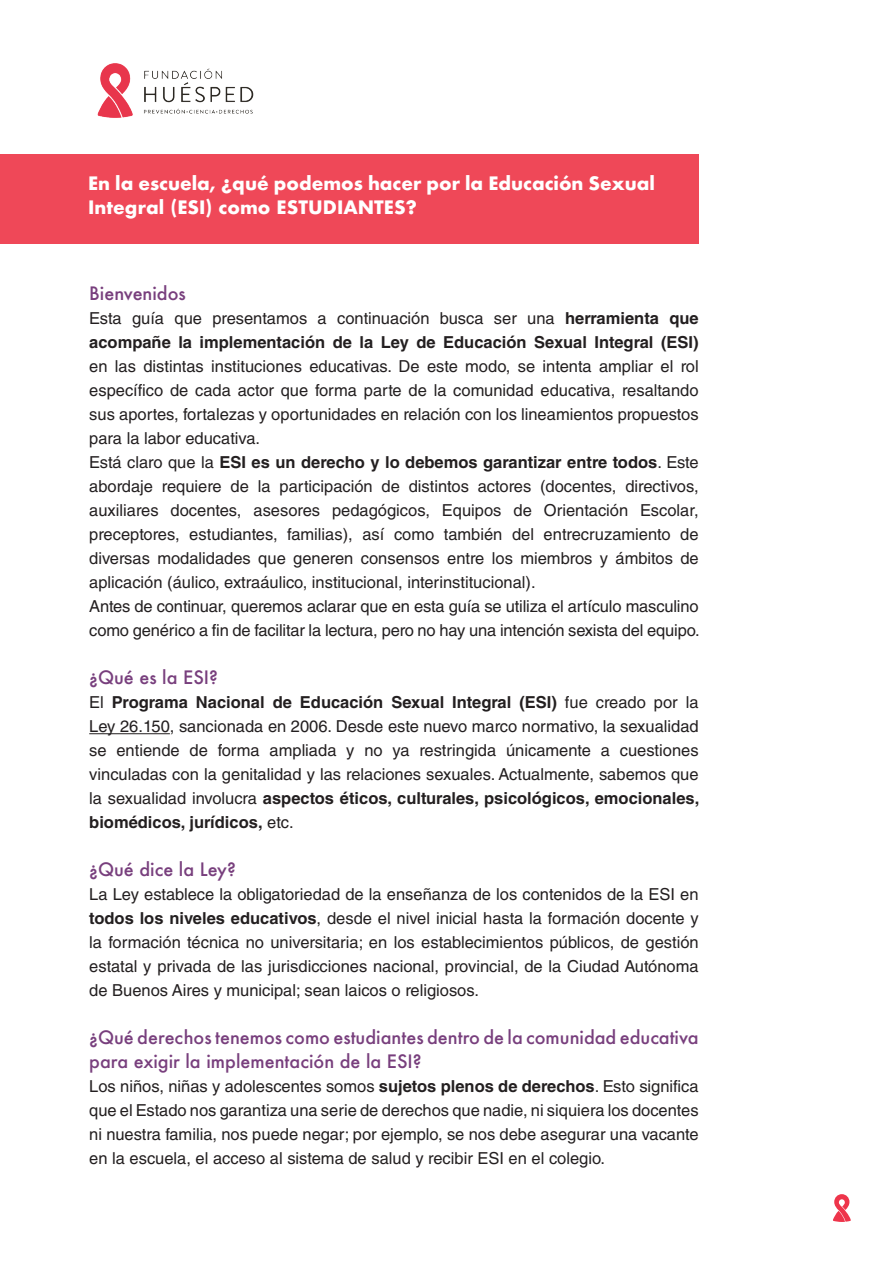
<style>
.page{position:relative;width:893px;height:1263px;background:#fff}
.page>*{position:absolute;margin:0;border:0;box-sizing:border-box;transform-origin:0 0}
.t1{font:500 18px/24px "Futura";color:#783f7d}
.t2{font:700 18px/24px "Futura";color:#fff}
.t3{font:16.5px/24px "Helvetica LT Std";color:#231f20;text-align:justify}
.t4{font:700 16.5px/24px "Helvetica LT Std";color:#231f20}
.s1{font-weight:400}
.s2{font-weight:700}
</style>
<div class="page">
<svg style="left:833px;top:1194px;width:18px;height:28px"></svg>
<hr style="left:89px;top:733px;width:81px;height:1px;background:#231f20">
<div style="left:0;top:155px;width:699px;height:89px;background:#ef4858"></div>
<img style="left:97px;top:63px;width:157px;height:55px">
<p class="t2" style="left:88px;top:171px;width:568px">En la escuela, ¿qué podemos hacer por la Educación Sexual<br>Integral (ESI) como ESTUDIANTES?</p>
<p class="t1" style="left:89px;top:281px;width:98px">Bienvenidos</p>
<p class="t4" style="left:89px;top:306px;width:611px"><span class="s1">Esta guía que presentamos a continuación busca ser una</span> herramienta que acompañe la implementación de la Ley de Educación Sexual Integral (ESI)</p>
<p class="t3" style="left:89px;top:354px;width:612px;text-align:left">en las distintas instituciones educativas. De este modo, se intenta ampliar el rol específico de cada actor que forma parte de la comunidad educativa, resaltando sus aportes, fortalezas y oportunidades en relación con los lineamientos propuestos para la labor educativa.<br>Está claro que la <span class="s2">ESI es un derecho y lo debemos garantizar entre todos</span>. Este abordaje requiere de la participación de distintos actores (docentes, directivos, auxiliares docentes, asesores pedagógicos, Equipos de Orientación Escolar, preceptores, estudiantes, familias), así como también del entrecruzamiento de diversas modalidades que generen consensos entre los miembros y ámbitos de aplicación (áulico, extraáulico, institucional, interinstitucional).<br>Antes de continuar, queremos aclarar que en esta guía se utiliza el artículo masculino como genérico a fin de facilitar la lectura, pero no hay una intención sexista del equipo.</p>
<p class="t1" style="left:89px;top:665px;width:130px">¿Qué es la ESI?</p>
<p class="t3" style="left:89px;top:690px;width:612px">El <span class="s2">Programa Nacional de Educación Sexual Integral (ESI)</span> fue creado por la Ley 26.150, sancionada en 2006. Desde este nuevo marco normativo, la sexualidad se entiende de forma ampliada y no ya restringida únicamente a cuestiones vinculadas con la genitalidad y las relaciones sexuales. Actualmente, sabemos que la sexualidad involucra <span class="s2">aspectos éticos, culturales, psicológicos, emocionales, biomédicos, jurídicos,</span> etc.</p>
<p class="t1" style="left:89px;top:857px;width:148px">¿Qué dice la Ley?</p>
<p class="t3" style="left:89px;top:882px;width:611px">La Ley establece la obligatoriedad de la enseñanza de los contenidos de la ESI en <span class="s2">todos los niveles educativos</span>, desde el nivel inicial hasta la formación docente y la formación técnica no universitaria; en los establecimientos públicos, de gestión estatal y privada de las jurisdicciones nacional, provincial, de la Ciudad Autónoma de Buenos Aires y municipal; sean laicos o religiosos.</p>
<p class="t1" style="left:89px;top:1025px;width:611px">¿Qué derechos tenemos como estudiantes dentro de la comunidad educativa para exigir la implementación de la ESI?</p>
<p class="t3" style="left:89px;top:1074px;width:611px">Los niños, niñas y adolescentes somos <span class="s2">sujetos plenos de derechos</span>. Esto significa que el Estado nos garantiza una serie de derechos que nadie, ni siquiera los docentes ni nuestra familia, nos puede negar; por ejemplo, se nos debe asegurar una vacante en la escuela, el acceso al sistema de salud y recibir ESI en el colegio.</p>
</div>
